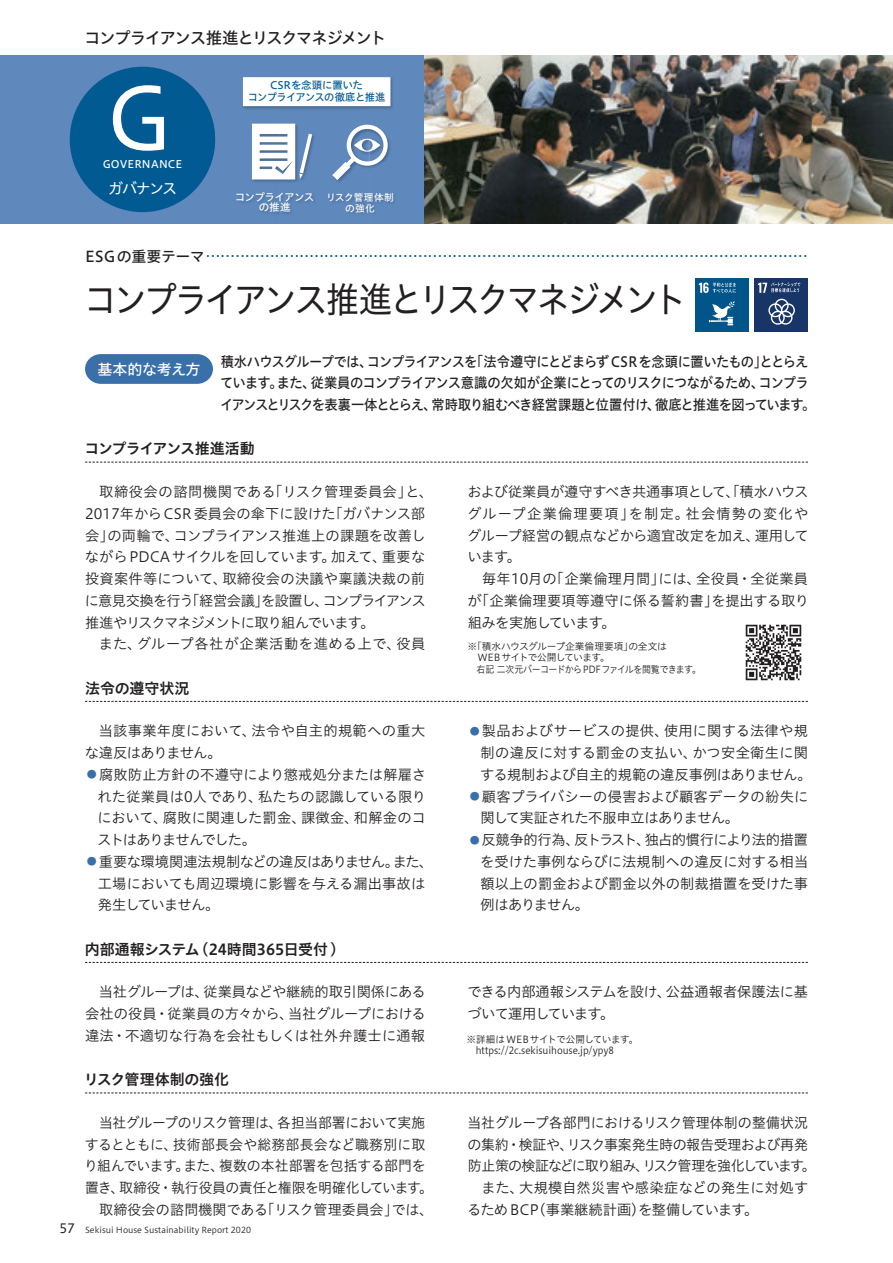
<style>
.page{position:relative;width:893px;height:1263px;background:#fff}
.page>*{position:absolute;margin:0;border:0;box-sizing:border-box;transform-origin:0 0}
.t1{font:85.5px "Hiragino UD Sans Std W4 90 pv RKSJ H";color:#fff}
.t2{font:36px "Hiragino UD Sans Std W4";letter-spacing:-.105em;color:#231f20;scale:.93 1}
.t3{font:16.5px "Hiragino UD Sans Std W5";letter-spacing:-.09em;color:#231f20}
.t4{font:15px "Hiragino UD Sans Std W6";letter-spacing:-.01em;color:#231f20}
.t5{font:15px "Hiragino UD Sans Std W6";letter-spacing:-.075em;color:#231f20}
.t6{font:15px "Hiragino UD Sans Std W5";letter-spacing:-.03em;color:#fff}
.t7{font:15px "Hiragino UD Sans Std W4 90 pv RKSJ H";letter-spacing:-.1em;color:#fff}
.t8{font:14.25px/21.8px "Hiragino UD Sans Std W3";letter-spacing:-.005em;color:#231f20}
.t9{font:14.25px/21.8px "Hiragino UD Sans Std W5";letter-spacing:-.065em;color:#231f20;scale:.93 1}
.t10{font:14.25px/21.8px "Hiragino UD Sans Std W3";letter-spacing:-.035em;color:#231f20}
.t11{font:14.25px "Hiragino UD Sans Std W3";letter-spacing:-.095em;color:#231f20}
.t12{font:14.25px "Hiragino UD Sans Std W3";letter-spacing:-.045em;color:#231f20}
.t13{font:14.25px "Hiragino UD Sans Std W3";letter-spacing:.02em;color:#231f20}
.t14{font:14.25px "Hiragino UD Sans Std W3";letter-spacing:.04em;color:#231f20}
.t15{font:14.25px "Hiragino UD Sans Std W3";letter-spacing:.025em;color:#231f20}
.t16{font:10.5px "Hiragino UD Sans Std W5";color:#015a92}
.t17{font:10.5px/11.6px "Hiragino UD Sans Std W5 90 pv RKSJ H";letter-spacing:-.04em;color:#015a93;text-align:center}
.t18{font:10.5px/10.5px "Hiragino UD Sans Std W5 90 pv RKSJ H";letter-spacing:-.055em;color:#fff;text-align:center}
.t19{font:10.5px "Hiragino UD Sans Std W5 90 pv RKSJ H";color:#fff}
.t20{font:9.75px/11.2px "Hiragino UD Sans Std W3";letter-spacing:-.04em;color:#231f20}
.t21{font:9.75px/11.2px "Hiragino UD Sans Std W3";letter-spacing:-.01em;color:#231f20}
.t22{font:9.75px/10.5px "Hiragino UD Sans Std W5 90 pv RKSJ H";letter-spacing:.025em;color:#fff;text-align:center}
.t23{font:8.25px "Hiragino UD Sans Std W3";color:#231f20}
.s1{font-size:15px;color:#231f20}
.s2{font-size:10.05px;color:#3970aa}
.s3{font-family:"Hiragino UD Sans Std W4";font-size:12.75px}
</style>
<div class="page">
<div style="left:0;top:55px;width:425px;height:169px;background:#5f88bd"></div>
<div style="left:70px;top:67px;width:145px;height:145px;background:#015a92;border-radius:50%"></div>
<img style="left:183px;top:185px;width:16px;height:15px">
<img style="left:215px;top:71px;width:210px;height:69px">
<img style="left:199px;top:94px;width:16px;height:38px">
<img style="left:243px;top:77px;width:147px;height:29px">
<svg style="left:271px;top:81px;width:9px;height:9px"></svg>
<img style="left:249px;top:92px;width:136px;height:10px">
<img style="left:241px;top:179px;width:128px;height:35px">
<img style="left:199px;top:161px;width:13px;height:24px">
<img style="left:212px;top:139px;width:40px;height:21px">
<img style="left:369px;top:140px;width:56px;height:84px">
<img style="left:280px;top:72px;width:88px;height:74px">
<img style="left:280px;top:81px;width:82px;height:9px">
<svg style="left:252px;top:124px;width:60px;height:55px"></svg>
<svg style="left:332px;top:123px;width:58px;height:57px"></svg>
<svg style="left:85px;top:462px;width:723px;height:1px"></svg>
<img style="left:425px;top:55px;width:468px;height:169px">
<svg style="left:85px;top:1092px;width:723px;height:1px"></svg>
<svg style="left:85px;top:962px;width:723px;height:1px"></svg>
<svg style="left:85px;top:701px;width:723px;height:1px"></svg>
<svg style="left:85px;top:354px;width:128px;height:30px;background:#4d7eb2"></svg>
<div style="left:98px;top:361px;width:102px;height:15px;background:#3970aa"></div>
<img style="left:745px;top:624px;width:57px;height:57px">
<div style="left:755px;top:278px;width:53px;height:53px;background:#183567"></div>
<svg style="left:768px;top:299px;width:27px;height:26px"></svg>
<svg style="left:758px;top:282px;width:42px;height:11px"></svg>
<div style="left:696px;top:278px;width:53px;height:53px;background:#01558a"></div>
<svg style="left:709px;top:301px;width:26px;height:24px"></svg>
<svg style="left:699px;top:283px;width:37px;height:10px"></svg>
<p class="t3" style="left:84px;top:26px;width:303px">コンプライアンス推進とリスクマネジメント</p>
<h1 class="t1" style="left:106px;top:53px;width:66px">G</h1>
<p class="t17" style="left:248px;top:79px;width:139px">CSRを念頭に置いた<br>コンプライアンスの徹底と推進</p>
<p class="t19" style="left:103px;top:156px;width:81px">GOVERNANCE</p>
<p class="t7" style="left:108px;top:177px;width:71px">ガバナンス</p>
<p class="t18" style="left:235px;top:191px;width:81px">コンプライアンスの推進</p>
<p class="t22" style="left:326px;top:192px;width:69px">リスク管理体制の強化</p>
<p class="t16" style="left:85px;top:248px;width:727px"><span class="s1">ESGの重要テーマ</span>・・・・・・・・・・・・・・・・・・・・・・・・・・・・・・・・・・・・・・・・・・・・・・・・・・・・・・・・・・・・・・・・・・・・・・・・・・・・・・・・・・・・・・・・・・・・・・・・・・・・・・・・・・・・・・・・・・・・・・・・・・</p>
<h2 class="t2" style="left:83px;top:272px;width:650px">コンプライアンス推進とリスクマネジメント</h2>
<p class="t9" style="left:220px;top:350px;width:641px">積水ハウスグループでは、コンプライアンスを「法令遵守にとどまらず CSR を念頭に置いたもの」ととらえています。また、従業員のコンプライアンス意識の欠如が企業にとってのリスクにつながるため、コンプライアンスとリスクを表裏一体ととらえ、常時取り組むべき経営課題と位置付け、徹底と推進を図っています。</p>
<p class="t6" style="left:98px;top:358px;width:104px">基本的な考え方</p>
<p class="t5" style="left:84px;top:437px;width:172px">コンプライアンス推進活動</p>
<p class="t8" style="left:85px;top:480px;width:350px;text-indent:15px">取締役会の諮問機関である「リスク管理委員会」と、<br>2017年からCSR 委員会の傘下に設けた「ガバナンス部会」の両輪で、コンプライアンス推進上の課題を改善しながらPDCAサイクルを回しています。加えて、重要な投資案件等について、取締役会の決議や稟議決裁の前に意見交換を行う「経営会議」を設置し、コンプライアンス推進やリスクマネジメントに取り組んでいます。</p>
<p class="t14" style="left:99px;top:633px;width:328px">また、グループ各社が企業活動を進める上で、役員</p>
<p class="t4" style="left:85px;top:676px;width:106px">法令の遵守状況</p>
<p class="t8" style="left:85px;top:719px;width:342px;text-indent:14px">当該事業年度において、法令や自主的規範への重大な違反はありません。</p>
<p class="t8" style="left:97px;top:763px;width:330px;text-align:justify;text-indent:-10px"><span class="s2">●</span> 腐敗防止方針の不遵守により懲戒処分または解雇された従業員は0人であり、私たちの認識している限りにおいて、腐敗に関連した罰金、課徴金、和解金のコストはありませんでした。</p>
<p class="t8" style="left:98px;top:850px;width:337px;text-indent:-11px"><span class="s2">●</span> 重要な環境関連法規制などの違反はありません。また、工場においても周辺環境に影響を与える漏出事故は発生していません。</p>
<p class="t4" style="left:85px;top:937px;width:254px">内部通報システム(24時間365日受付)</p>
<p class="t8" style="left:85px;top:980px;width:342px;text-align:justify;text-indent:14px">当社グループは、従業員などや継続的取引関係にある会社の役員・従業員の方々から、当社グループにおける違法・不適切な行為を会社もしくは社外弁護士に通報</p>
<p class="t4" style="left:84px;top:1068px;width:147px">リスク管理体制の強化</p>
<p class="t10" style="left:99px;top:1111px;width:328px">当社グループのリスク管理は、各担当部署において実施</p>
<p class="t13" style="left:85px;top:1133px;width:342px">するとともに、技術部長会や総務部長会など職務別に取</p>
<p class="t8" style="left:84px;top:1154px;width:343px">り組んでいます。また、複数の本社部署を包括する部門を</p>
<p class="t12" style="left:85px;top:1177px;width:349px">置き、取締役・執行役員の責任と権限を明確化しています。</p>
<p class="t8" style="left:99px;top:1198px;width:335px">取締役会の諮問機関である「リスク管理委員会」では、</p>
<p class="t23" style="left:60px;top:1223px;width:193px"><span class="s3">57</span> Sekisui House Sustainability Report 2020</p>
<p class="t8" style="left:467px;top:480px;width:343px;text-align:justify">および従業員が遵守すべき共通事項として、「積水ハウスグループ企業倫理要項」を制定。社会情勢の変化やグループ経営の観点などから適宜改定を加え、運用しています。</p>
<p class="t8" style="left:468px;top:567px;width:343px;text-align:justify;text-indent:14px">毎年10月の「企業倫理月間」には、全役員・全従業員が「企業倫理要項等遵守に係る誓約書」を提出する取り組みを実施しています。</p>
<p class="t20" style="left:467px;top:640px;width:235px">※「積水ハウスグループ企業倫理要項」の全文は　WEB サイトで公開しています。<br>　右記 二次元バーコードからPDFファイルを閲覧できます。</p>
<p class="t8" style="left:480px;top:719px;width:333px;text-indent:-10px"><span class="s2">●</span> 製品およびサービスの提供、使用に関する法律や規制の違反に対する罰金の支払い、かつ安全衛生に関する規制および自主的規範の違反事例はありません。</p>
<p class="t8" style="left:480px;top:785px;width:329px;text-indent:-11px"><span class="s2">●</span> 顧客プライバシーの侵害および顧客データの紛失に関して実証された不服申立はありません。</p>
<p class="t8" style="left:480px;top:828px;width:330px;text-align:justify;text-indent:-10px"><span class="s2">●</span> 反競争的行為、反トラスト、独占的慣行により法的措置を受けた事例ならびに法規制への違反に対する相当額以上の罰金および罰金以外の制裁措置を受けた事例はありません。</p>
<p class="t10" style="left:467px;top:980px;width:342px">できる内部通報システムを設け、公益通報者保護法に基づいて運用しています。</p>
<p class="t21" style="left:476px;top:1033px;width:164px;text-indent:-9px">※詳細はWEBサイトで公開しています。https://2c.sekisuihouse.jp/ypy8</p>
<p class="t8" style="left:467px;top:1111px;width:342px">当社グループ各部門におけるリスク管理体制の整備状況</p>
<p class="t8" style="left:468px;top:1133px;width:342px">の集約・検証や、リスク事案発生時の報告受理および再発</p>
<p class="t11" style="left:468px;top:1155px;width:349px">防止策の検証などに取り組み、リスク管理を強化しています。</p>
<p class="t15" style="left:481px;top:1177px;width:328px">また、大規模自然災害や感染症などの発生に対処す</p>
<p class="t8" style="left:467px;top:1198px;width:293px">るためBCP（事業継続計画）を整備しています。</p>
</div>
